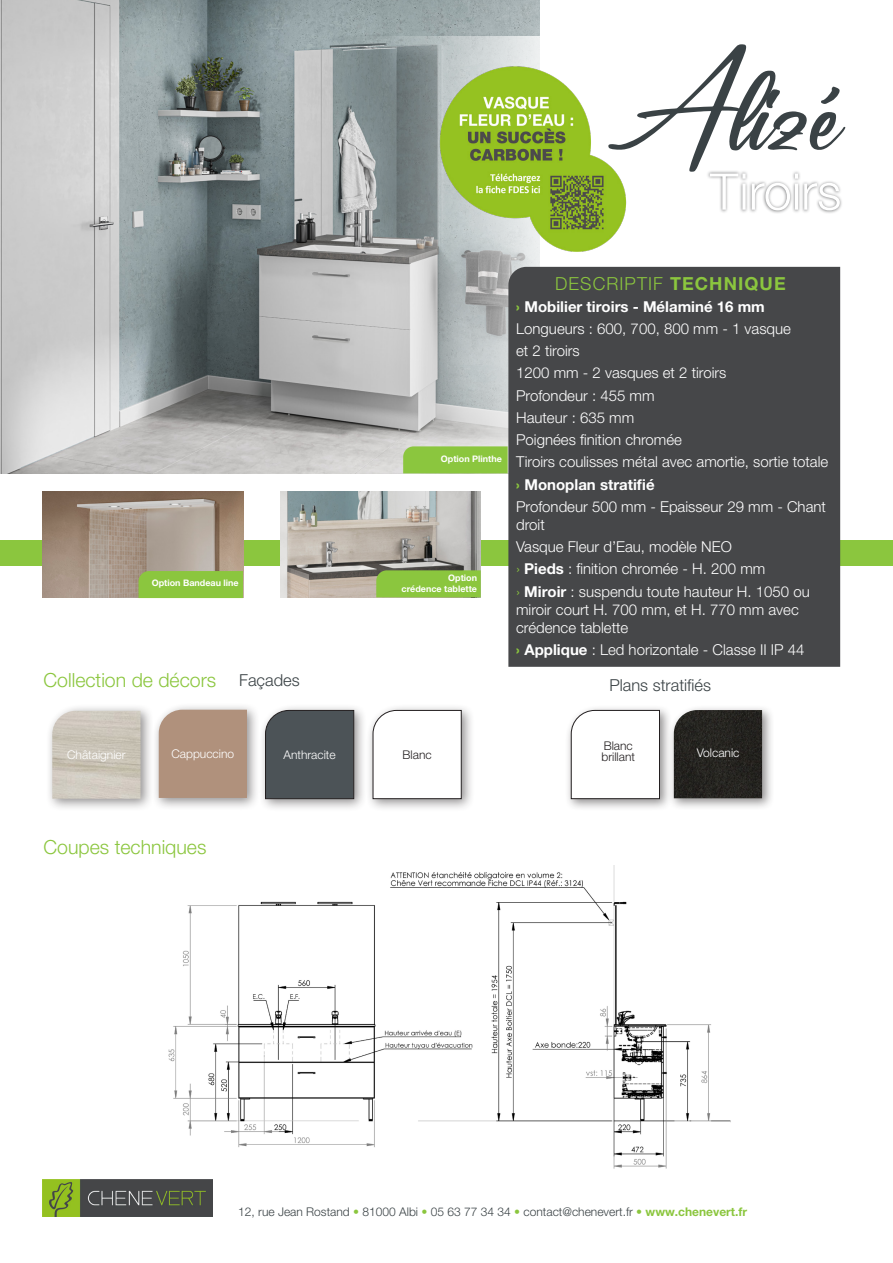
<style>
.page{position:relative;width:893px;height:1263px;background:#fff}
.page>*{position:absolute;margin:0;border:0;box-sizing:border-box;transform-origin:0 0}
.t1{font:122.25px "Futuristic Stylish";color:#3a4245}
.t2{font:300 50.55px "Helvetica Neue LT Pro";color:#fff}
.t3{font:300 19.5px "Helvetica Neue LT Pro";color:#8bc63e}
.t4{font:300 18px "Helvetica Neue LT Pro";letter-spacing:.06em;color:#8bc63e}
.t5{font:300 16.5px "Helvetica Neue LT Pro";color:#3a4245}
.t6{font:300 15px/18px "Helvetica Neue LT Pro";color:#fff}
.t7{font:700 15px "Helvetica Neue LT Pro";color:#fff}
.t8{font:300 12px "Helvetica Neue LT Pro";color:#3a4245}
.t9{font:300 12px "Helvetica Neue LT Pro";color:#fff}
.t10{font:300 12px "Helvetica Neue LT Pro";color:#231f20}
.t11{font:700 9px "Helvetica Neue LT Pro";color:#fff}
.s1{font-weight:700}
.s2{font-weight:800;color:#8bc63e}
.s3{color:#8bc63e}
.s4{font-weight:900;color:#8bc63e}
.s5{font-weight:700;color:#8bc63e}
</style>
<div class="page">
<img style="left:0;top:0;width:539px;height:37px">
<svg style="left:0;top:37px;width:652px;height:436px;background:#a6abab"></svg>
<img style="left:43px;top:1179px;width:169px;height:38px">
<div style="left:0;top:540px;width:893px;height:26px;background:#8bc63e"></div>
<img style="left:280px;top:492px;width:201px;height:105px">
<img style="left:43px;top:492px;width:200px;height:105px">
<div style="left:508px;top:267px;width:332px;height:400px;background:#464749"></div>
<div style="left:582px;top:16px;width:288px;height:183px;background:#fff"></div>
<div style="left:706px;top:170px;width:137px;height:44px;background:#464749;opacity:.75"></div>
<div style="left:258px;top:703px;width:110px;height:109px;background:#231f20;opacity:.5"></div>
<div style="left:265px;top:710px;width:89px;height:89px;background:#4c5357"></div>
<div style="left:365px;top:703px;width:110px;height:109px;background:#231f20;opacity:.5"></div>
<svg style="left:372px;top:710px;width:90px;height:89px"></svg>
<div style="left:152px;top:703px;width:108px;height:108px;background:#231f20;opacity:.5"></div>
<div style="left:159px;top:710px;width:88px;height:88px;background:#b0917c"></div>
<div style="left:565px;top:704px;width:107px;height:107px;background:#231f20;opacity:.5"></div>
<svg style="left:570px;top:710px;width:90px;height:89px"></svg>
<div style="left:668px;top:704px;width:106px;height:107px;background:#231f20;opacity:.5"></div>
<img style="left:674px;top:710px;width:88px;height:88px">
<img style="left:435px;top:42px;width:200px;height:234px">
<img style="left:168px;top:865px;width:563px;height:304px">
<div style="left:139px;top:571px;width:104px;height:27px;background:#8bc63e"></div>
<div style="left:376px;top:570px;width:105px;height:27px;background:#8bc63e"></div>
<div style="left:403px;top:446px;width:105px;height:27px;background:#8bc63e"></div>
<div style="left:46px;top:704px;width:108px;height:108px;background:#231f20;opacity:.5"></div>
<img style="left:52px;top:711px;width:89px;height:88px">
<p class="t1" style="left:608px;top:15px;width:237px">Alizé</p>
<p class="t2" style="left:710px;top:161px;width:133px">Tiroirs</p>
<p class="t11" style="left:152px;top:578px;width:88px">Option Bandeau line</p>
<p class="t3" style="left:44px;top:668px;width:174px">Collection de décors</p>
<p class="t5" style="left:239px;top:670px;width:62px">Façades</p>
<p class="t11" style="left:441px;top:454px;width:62px">Option Plinthe</p>
<p class="t11" style="left:448px;top:572px;width:30px">Option</p>
<p class="t11" style="left:402px;top:583px;width:77px">crédence tablette</p>
<p class="t4" style="left:555px;top:272px;width:232px">DESCRIPTIF <span class="s1">TECHNIQUE</span></p>
<p class="t7" style="left:516px;top:297px;width:250px"><span class="s2">›</span> Mobilier tiroirs - Mélaminé 16 mm</p>
<p class="t6" style="left:516px;top:319px;width:276px">Longueurs : 600, 700, 800 mm - 1 vasque</p>
<p class="t6" style="left:516px;top:341px;width:65px">et 2 tiroirs</p>
<p class="t6" style="left:516px;top:364px;width:212px">1200 mm - 2 vasques et 2 tiroirs</p>
<p class="t6" style="left:516px;top:386px;width:140px">Profondeur : 455 mm</p>
<p class="t6" style="left:516px;top:408px;width:120px">Hauteur : 635 mm</p>
<p class="t6" style="left:516px;top:430px;width:167px">Poignées finition chromée</p>
<p class="t6" style="left:516px;top:453px;width:314px">Tiroirs coulisses métal avec amortie, sortie totale</p>
<p class="t7" style="left:516px;top:475px;width:140px"><span class="s2">›</span> Monoplan stratifié</p>
<p class="t6" style="left:516px;top:497px;width:311px">Profondeur 500 mm - Epaisseur 29 mm - Chant droit</p>
<p class="t6" style="left:516px;top:537px;width:217px">Vasque Fleur d’Eau, modèle NEO</p>
<p class="t6" style="left:516px;top:560px;width:251px"><span class="s3">›</span> <span class="s1">Pieds</span> : finition chromée - H. 200 mm</p>
<p class="t6" style="left:516px;top:582px;width:295px"><span class="s3">›</span> <span class="s1">Miroir</span> : suspendu toute hauteur H. 1050 ou miroir court H. 700 mm, et H. 770 mm avec crédence tablette</p>
<p class="t6" style="left:516px;top:640px;width:290px"><span class="s2">›</span> <span class="s1">Applique</span> : Led horizontale - Classe II IP 44</p>
<p class="t5" style="left:609px;top:675px;width:103px">Plans stratifiés</p>
<p class="t9" style="left:67px;top:748px;width:60px">Châtaignier</p>
<p class="t9" style="left:172px;top:746px;width:64px">Cappuccino</p>
<p class="t9" style="left:283px;top:747px;width:54px">Anthracite</p>
<p class="t10" style="left:403px;top:747px;width:31px">Blanc</p>
<p class="t10" style="left:604px;top:738px;width:31px">Blanc</p>
<p class="t10" style="left:601px;top:749px;width:35px">brillant</p>
<p class="t9" style="left:697px;top:746px;width:44px">Volcanic</p>
<p class="t3" style="left:44px;top:836px;width:164px">Coupes techniques</p>
<p class="t8" style="left:238px;top:1204px;width:510px">12, rue Jean Rostand <span class="s4">•</span> 81000 Albi <span class="s4">•</span> 05 63 77 34 34 <span class="s4">•</span> contact@chenevert.fr <span class="s4">•</span> <span class="s5">www.chenevert.fr</span></p>
</div>
